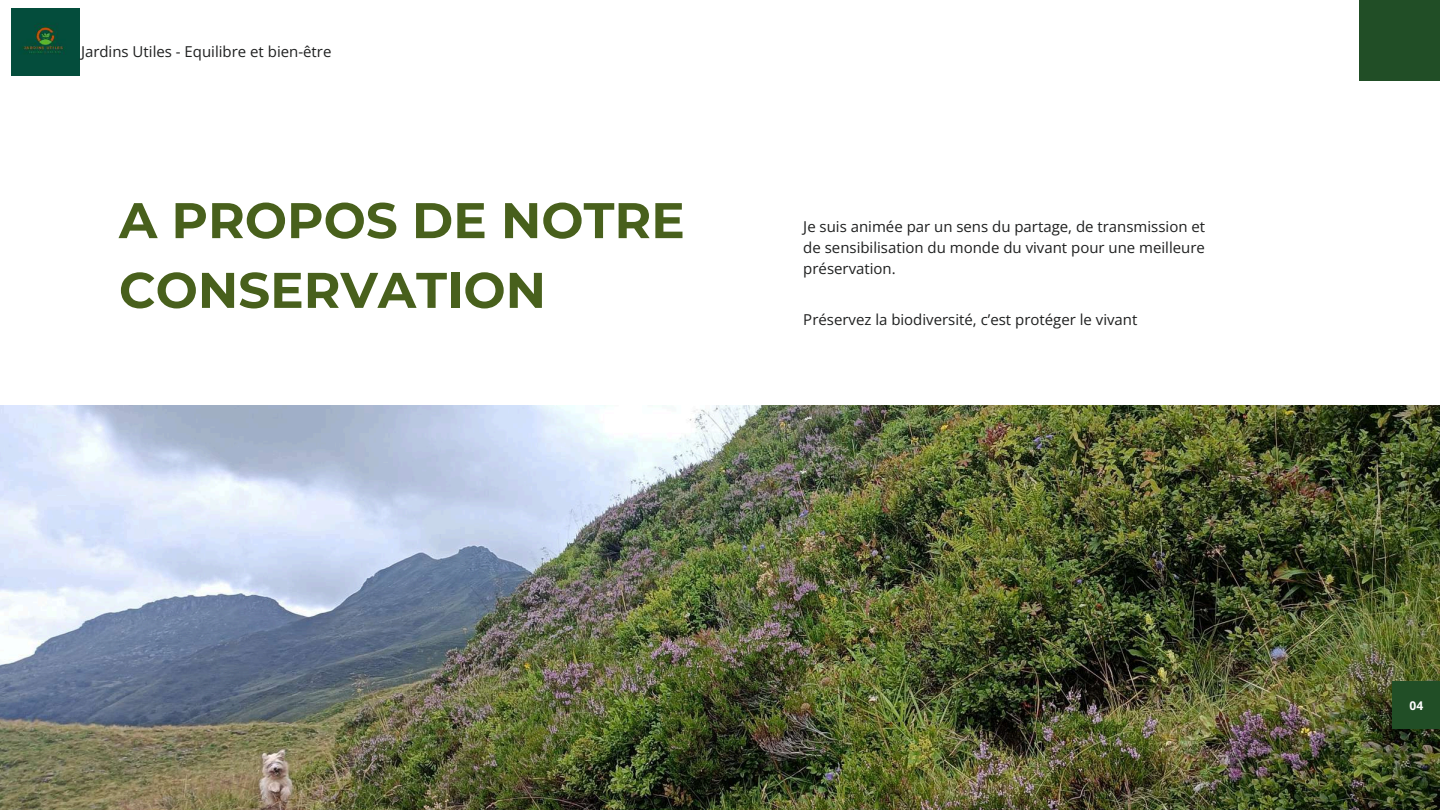
<style>
.page{position:relative;width:1440px;height:810px;background:#fff}
.page>*{position:absolute;margin:0;border:0;box-sizing:border-box;transform-origin:0 0}
.t1{font:700 50px/69.8px "Montserrat";color:#48601c}
.t2{font:15px/21px "Open Sans";color:#1f2020;text-align:justify}
.t3{font:700 12px "Open Sans";color:#fff}
</style>
<div class="page">
<img style="left:0;top:405px;width:1440px;height:405px">
<div style="left:1393px;top:682px;width:47px;height:47px;background:#214e26"></div>
<div style="left:1359px;top:0;width:81px;height:81px;background:#214e26"></div>
<img style="left:12px;top:8px;width:67px;height:68px">
<p class="t2" style="left:81px;top:40px;width:252px">Jardins Utiles - Equilibre et bien-être</p>
<h1 class="t1" style="left:119px;top:185px;width:567px">A PROPOS DE NOTRE<br>CONSERVATION</h1>
<p class="t2" style="left:803px;top:215px;width:403px">Je suis animée par un sens du partage, de transmission et de sensibilisation du monde du vivant pour une meilleure préservation.</p>
<p class="t2" style="left:803px;top:309px;width:336px">Préservez la biodiversité, c’est protéger le vivant</p>
<p class="t3" style="left:1410px;top:697px;width:15px">04</p>
</div>
